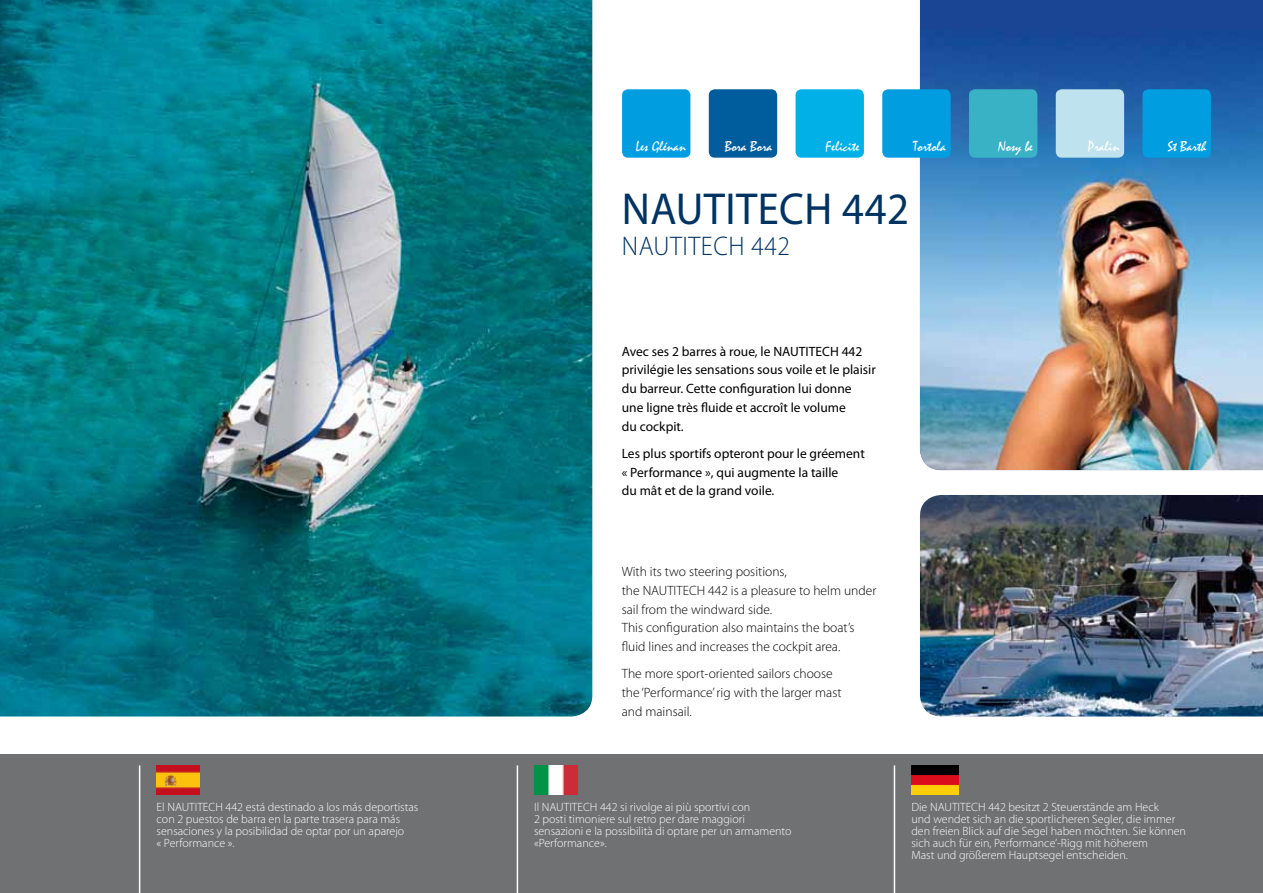
<style>
.page{position:relative;width:1263px;height:893px;background:#fff}
.page>*{position:absolute;margin:0;border:0;box-sizing:border-box;transform-origin:0 0}
.t1{font:45px "Myriad Pro";letter-spacing:.01em;color:#003362;scale:.95 1}
.t2{font:300 27px "Myriad Pro";letter-spacing:.02em;color:#003362;scale:.95 1}
.t3{font:14.55px "Mistral";color:#fff}
.t4{font:13.5px/18.8px "Myriad Pro";color:#000}
.t5{font:300 13.5px/18.8px "Myriad Pro";color:#000}
.t6{font:300 12px/12px "Myriad Pro";color:#fff}
</style>
<div class="page">
<div style="left:0;top:755px;width:1263px;height:138px;background:#707172"></div>
<div style="left:920px;top:0;width:343px;height:30px;background:#194594"></div>
<img style="left:920px;top:30px;width:343px;height:440px">
<img style="left:0;top:0;width:592px;height:716px">
<div style="left:622px;top:89px;width:68px;height:69px;background:#009ee0;border-radius:6px"></div>
<div style="left:709px;top:89px;width:68px;height:69px;background:#005d9d;border-radius:6px"></div>
<div style="left:795px;top:89px;width:69px;height:69px;background:#00b0e6;border-radius:6px"></div>
<div style="left:882px;top:89px;width:69px;height:69px;background:#009ee0;border-radius:6px"></div>
<div style="left:969px;top:89px;width:68px;height:69px;background:#39b2c6;border-radius:6px"></div>
<div style="left:1056px;top:89px;width:68px;height:69px;background:#bee3ee;border-radius:6px"></div>
<div style="left:1142px;top:89px;width:69px;height:69px;background:#009ee0;border-radius:6px"></div>
<img style="left:920px;top:495px;width:343px;height:221px">
<hr style="left:139px;top:765px;width:1px;height:128px;background:#fff">
<hr style="left:517px;top:765px;width:1px;height:128px;background:#fff">
<hr style="left:894px;top:765px;width:1px;height:128px;background:#fff">
<img style="left:911px;top:765px;width:48px;height:29px">
<img style="left:157px;top:765px;width:42px;height:29px">
<img style="left:535px;top:765px;width:43px;height:29px">
<p class="t3" style="left:636px;top:138px;width:52px">Les Glénan</p>
<p class="t3" style="left:725px;top:138px;width:49px">Bora Bora</p>
<p class="t3" style="left:825px;top:138px;width:35px">Felicite</p>
<p class="t3" style="left:913px;top:138px;width:34px">Tortola</p>
<p class="t3" style="left:998px;top:138px;width:36px">Nosy be</p>
<p class="t3" style="left:1088px;top:138px;width:33px">Pralin</p>
<p class="t3" style="left:1168px;top:138px;width:40px">St Barth</p>
<h1 class="t1" style="left:622px;top:181px;width:304px">NAUTITECH 442</h1>
<h2 class="t2" style="left:622px;top:230px;width:179px">NAUTITECH 442</h2>
<p class="t4" style="left:622px;top:341px;width:255px">Avec ses 2 barres à roue, le NAUTITECH 442 privilégie les sensations sous voile et le plaisir du barreur. Cette configuration lui donne une ligne très fluide et accroît le volume<br>du cockpit.</p>
<p class="t4" style="left:622px;top:444px;width:245px">Les plus sportifs opteront pour le gréement « Performance », qui augmente la taille<br>du mât et de la grand voile.</p>
<p class="t5" style="left:622px;top:562px;width:256px">With its two steering positions,<br>the NAUTITECH 442 is a pleasure to helm under sail from the windward side.<br>This configuration also maintains the boat’s fluid lines and increases the cockpit area.</p>
<p class="t5" style="left:622px;top:664px;width:221px">The more sport-oriented sailors choose the ‘Performance’ rig with the larger mast and mainsail.</p>
<p class="t6" style="left:157px;top:800px;width:263px">El NAUTITECH 442 está destinado a los más deportistas con 2 puestos de barra en la parte trasera para más sensaciones y la posibilidad de optar por un aparejo<br>« Performance ».</p>
<p class="t6" style="left:534px;top:800px;width:259px">Il NAUTITECH 442 si rivolge ai più sportivi con<br>2 posti timoniere sul retro per dare maggiori sensazioni e la possibilità di optare per un armamento «Performance».</p>
<p class="t6" style="left:911px;top:800px;width:276px">Die NAUTITECH 442 besitzt 2 Steuerstände am Heck<br>und wendet sich an die sportlicheren Segler, die immer den freien Blick auf die Segel haben möchten. Sie können sich auch für ein‚ Performance’-Rigg mit höherem<br>Mast und größerem Hauptsegel entscheiden.</p>
</div>
